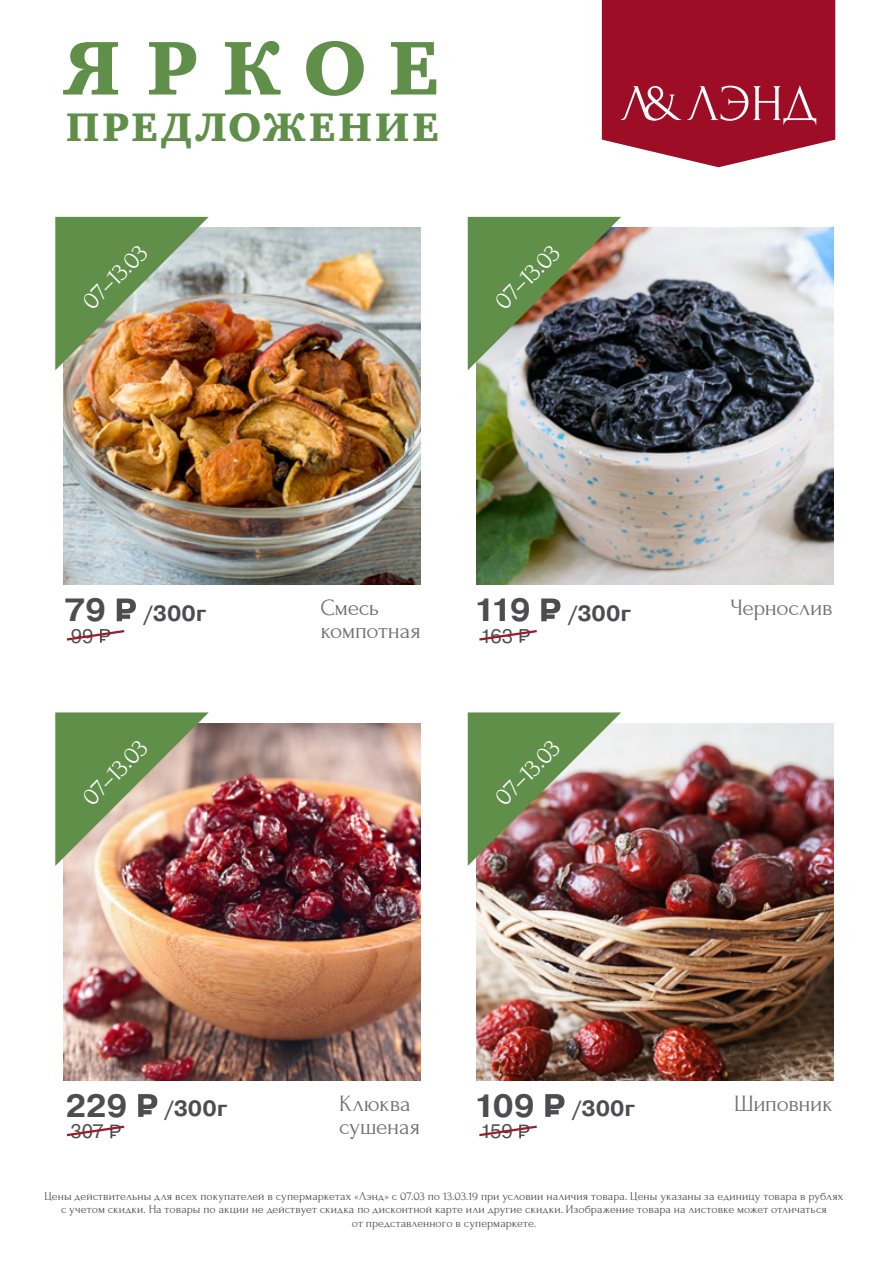
<style>
.page{position:relative;width:893px;height:1263px;background:#fff}
.page>*{position:absolute;margin:0;border:0;box-sizing:border-box;transform-origin:0 0}
.t1{font:78.15px "Charter Black C";letter-spacing:.305em;color:#5f8f49}
.t2{font:40.95px "Charter Black C";letter-spacing:.075em;color:#5f8f49}
.t3{font:700 32.1px "Pragmatica";letter-spacing:-.065em;color:#4d4d4f}
.t4{font:25.5px "Forum";color:#fff}
.t5{font:23.25px/23px "Forum";letter-spacing:-.015em;color:#6d6e71}
.t6{font:700 22.05px "Pragmatica";letter-spacing:.01em;color:#4d4d4f}
.t7{font:19.5px "Pragmatica";letter-spacing:-.01em;color:#4d4d4f}
.t8{font:12px/13.5px "Forum";letter-spacing:.005em;color:#4d4d4f;text-align:center}
.s1{font-size:32.1px}
</style>
<div class="page">
<svg style="left:602px;top:0;width:233px;height:167px;background:#a9293f"></svg>
<img style="left:64px;top:227px;width:357px;height:358px">
<img style="left:476px;top:227px;width:357px;height:358px">
<img style="left:64px;top:723px;width:357px;height:357px">
<img style="left:476px;top:723px;width:357px;height:357px">
<svg style="left:117px;top:598px;width:19px;height:23px"></svg>
<svg style="left:66px;top:629px;width:59px;height:14px"></svg>
<img style="left:55px;top:217px;width:154px;height:153px">
<svg style="left:541px;top:598px;width:19px;height:23px"></svg>
<svg style="left:479px;top:629px;width:58px;height:14px"></svg>
<img style="left:468px;top:217px;width:153px;height:153px">
<svg style="left:138px;top:1094px;width:19px;height:23px"></svg>
<svg style="left:66px;top:1124px;width:59px;height:14px"></svg>
<img style="left:55px;top:712px;width:154px;height:154px">
<svg style="left:545px;top:1094px;width:19px;height:23px"></svg>
<svg style="left:479px;top:1124px;width:58px;height:14px"></svg>
<img style="left:468px;top:712px;width:153px;height:154px">
<h1 class="t1" style="left:63px;top:24px;width:377px">ЯРКОЕ</h1>
<h2 class="t2" style="left:66px;top:104px;width:374px">ПРЕДЛОЖЕНИЕ</h2>
<h3 class="t4" style="left:77px;top:296px;width:83px;rotate:-45deg">07–13.03</h3>
<h3 class="t4" style="left:489px;top:296px;width:83px;rotate:-45deg">07–13.03</h3>
<h3 class="t6" style="left:65px;top:599px;width:143px"><span class="s1">79</span> /300г</h3>
<h3 class="t7" style="left:71px;top:624px;width:24px">99</h3>
<h3 class="t4" style="left:77px;top:791px;width:83px;rotate:-45deg">07–13.03</h3>
<h3 class="t5" style="left:320px;top:596px;width:102px">Смесь компотная</h3>
<h3 class="t3" style="left:474px;top:589px;width:58px">119</h3>
<h3 class="t5" style="left:730px;top:596px;width:104px">Чернослив</h3>
<h3 class="t6" style="left:568px;top:599px;width:65px">/300г</h3>
<h3 class="t7" style="left:480px;top:624px;width:34px">163</h3>
<h3 class="t4" style="left:489px;top:791px;width:83px;rotate:-45deg">07–13.03</h3>
<h3 class="t6" style="left:65px;top:1094px;width:164px"><span class="s1">229</span> /300г</h3>
<h3 class="t7" style="left:70px;top:1119px;width:35px">307</h3>
<h3 class="t5" style="left:339px;top:1092px;width:83px">Клюква сушеная</h3>
<h3 class="t3" style="left:474px;top:1085px;width:62px">109</h3>
<h3 class="t5" style="left:734px;top:1092px;width:100px">Шиповник</h3>
<h3 class="t6" style="left:572px;top:1094px;width:65px">/300г</h3>
<h3 class="t7" style="left:480px;top:1119px;width:34px">159</h3>
<p class="t8" style="left:45px;top:1189px;width:800px">Цены действительны для всех покупателей в супермаркетах «Лэнд» с 07.03 по 13.03.19 при условии наличия товара. Цены указаны за единицу товара в рублях с учетом скидки. На товары по акции не действует скидка по дисконтной карте или другие скидки. Изображение товара на листовке может отличаться<br>от представленного в супермаркете.</p>
</div>
